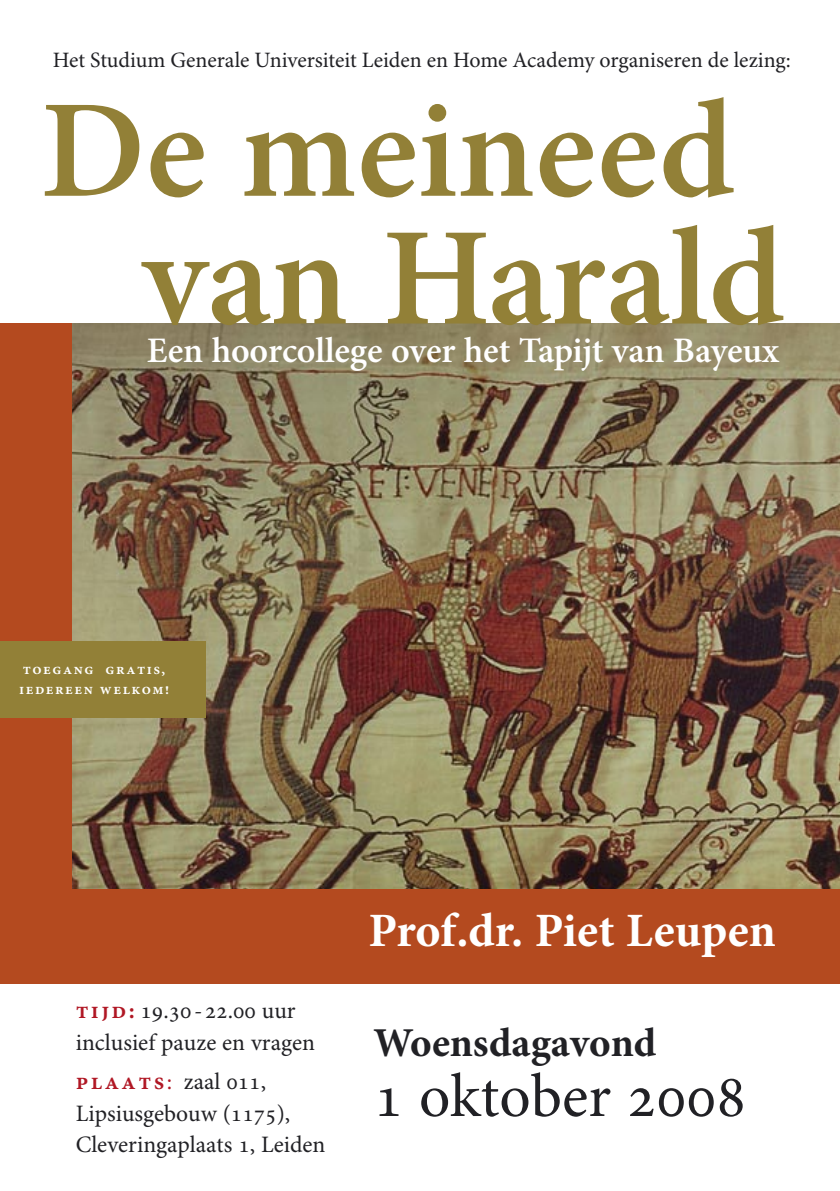
<style>
.page{position:relative;width:840px;height:1191px;background:#fff}
.page>*{position:absolute;margin:0;border:0;box-sizing:border-box;transform-origin:0 0}
.t1{font:600 139.6px/127.8px "Minion Pro";color:#928037}
.t2{font:61.6px "Minion Pro";color:#212125}
.t3{font:700 47.8px "Minion Pro";color:#fff}
.t4{font:700 41px "Minion Pro";color:#212125}
.t5{font:600 36px "Minion Pro";letter-spacing:-.005em;color:#fff}
.t6{font:23.6px/31.4px "Minion Pro";color:#212125}
.t7{font:22px "Minion Pro";color:#212125}
.t8{font:15px/20px "Minion Pro Semibold Capt";letter-spacing:.1em;color:#fff}
.s1{font-family:"Minion Pro Semibold Capt";color:#b01724}
.s2{font-weight:700;color:#b01724}
.s3{color:#b01724}
</style>
<div class="page">
<div style="left:0;top:323px;width:839px;height:660px;background:#b44a1f"></div>
<img style="left:73px;top:323px;width:766px;height:565px">
<div style="left:0;top:641px;width:205px;height:77px;background:#928037"></div>
<p class="t7" style="left:53px;top:47px;width:739px">Het Studium Generale Universiteit Leiden en Home Academy organiseren de lezing:</p>
<h1 class="t1" style="left:142px;top:93px;width:643px;text-indent:-102px">De meineed van Harald</h1>
<h3 class="t5" style="left:147px;top:329px;width:633px">Een hoorcollege over het Tapijt van Bayeux</h3>
<p class="t8" style="left:19px;top:659px;width:151px">toegang gratis, iedereen welkom!</p>
<p class="t6" style="left:76px;top:996px;width:241px"><span class="s1">tijd</span><span class="s2">:</span> 19.30-22.00 uur inclusief pauze en vragen</p>
<p class="t6" style="left:76px;top:1066px;width:251px"><span class="s1">plaats</span><span class="s3">:</span> zaal 011,<br>Lipsiusgebouw (1175),<br>Cleveringaplaats 1, Leiden</p>
<h3 class="t3" style="left:368px;top:902px;width:408px">Prof.dr. Piet Leupen</h3>
<h3 class="t4" style="left:373px;top:1018px;width:284px">Woensdagavond</h3>
<h2 class="t2" style="left:373px;top:1059px;width:374px">1 oktober 2008</h2>
</div>
